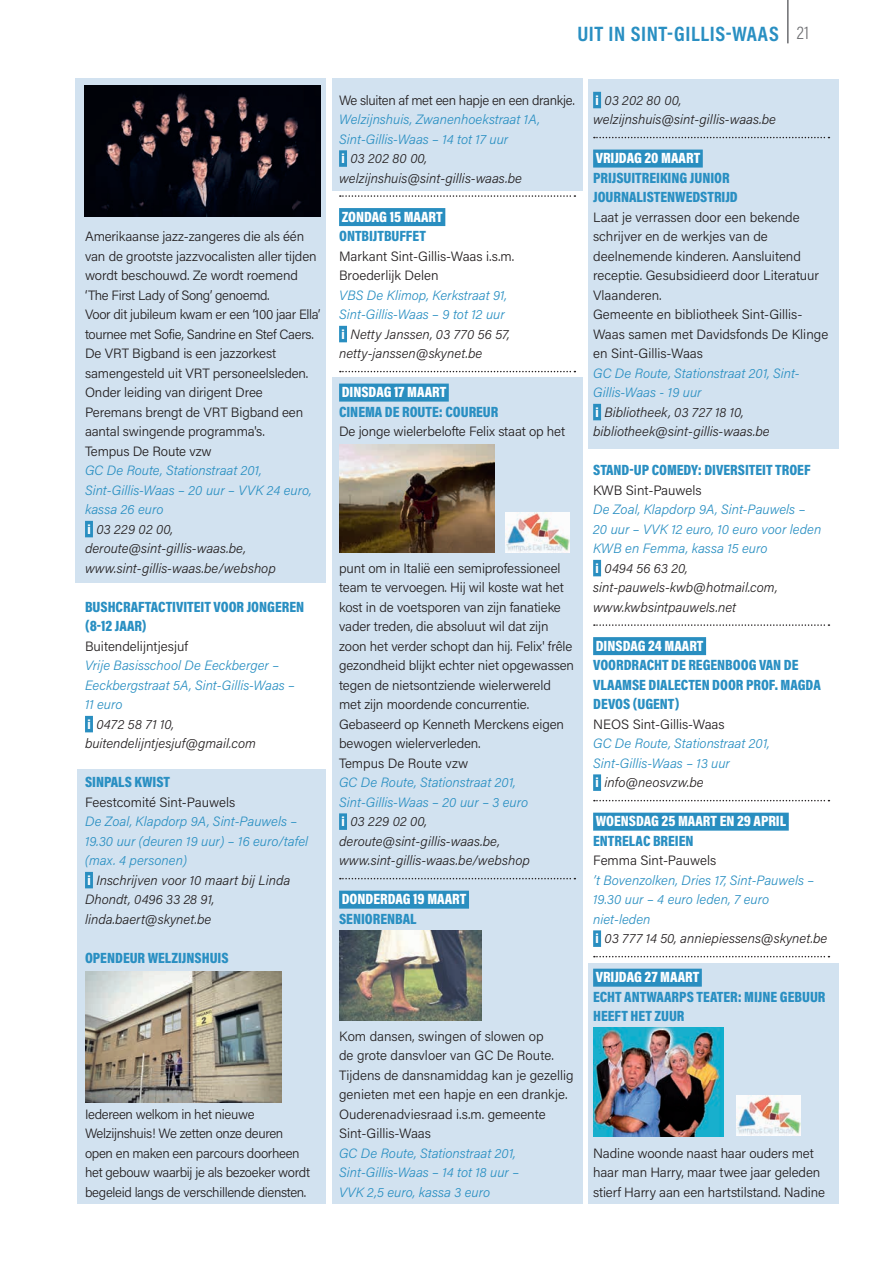
<style>
.page{position:relative;width:893px;height:1263px;background:#fff}
.page>*{position:absolute;margin:0;border:0;box-sizing:border-box;transform-origin:0 0}
.Tussen_titel{font:700 21px "Acumin Pro Cond";letter-spacing:.03em;color:#298fc2}
.activiteiten{font:900 15px/19.5px "Acumin Pro Cond";color:#298fc2}
.Tekst{font:900 15px "Acumin Pro Cond";color:#fff}
.Tekst-2{font:900 15px/19.5px "Acumin Pro Cond";color:#298fc2}
.Tekst-3{font:300 13.5px/19.5px "Acumin Pro";letter-spacing:-.01em;color:#231f20}
.Tekst-4{font:italic 300 13.5px/19.5px "Acumin Pro";color:#298fc2}
.Tekst-5{font:italic 300 13.5px/19.5px "Acumin Pro";color:#231f20}
.s1{font-weight:300;font-size:18px;color:#6c6d70}
.s2{font-family:"Acumin Pro Cond";font-weight:900;font-style:normal;color:#fff}
</style>
<div class="page">
<hr style="left:787px;top:0;width:2px;height:43px;background:#6c6d70">
<div style="left:76px;top:79px;width:250px;height:504px;background:#d2e2f0"></div>
<div style="left:78px;top:769px;width:248px;height:434px;background:#d2e2f0"></div>
<div style="left:332px;top:79px;width:250px;height:112px;background:#d2e2f0"></div>
<div style="left:588px;top:79px;width:250px;height:370px;background:#d2e2f0"></div>
<div style="left:588px;top:963px;width:250px;height:240px;background:#d2e2f0"></div>
<div style="left:332px;top:377px;width:250px;height:826px;background:#d2e2f0"></div>
<div style="left:85px;top:521px;width:8px;height:16px;background:#298ec0"></div>
<div style="left:85px;top:716px;width:8px;height:16px;background:#298ec0"></div>
<div style="left:85px;top:872px;width:8px;height:16px;background:#298ec0"></div>
<div style="left:339px;top:150px;width:8px;height:17px;background:#298ec0"></div>
<svg style="left:340px;top:195px;width:235px;height:2px"></svg>
<div style="left:339px;top:208px;width:106px;height:18px;background:#298ec0"></div>
<div style="left:339px;top:326px;width:8px;height:16px;background:#298ec0"></div>
<svg style="left:340px;top:371px;width:235px;height:1px"></svg>
<div style="left:339px;top:384px;width:110px;height:18px;background:#298ec0"></div>
<div style="left:339px;top:813px;width:8px;height:17px;background:#298ec0"></div>
<svg style="left:340px;top:878px;width:235px;height:1px"></svg>
<div style="left:339px;top:891px;width:130px;height:18px;background:#298ec0"></div>
<div style="left:593px;top:92px;width:8px;height:16px;background:#298ec0"></div>
<svg style="left:594px;top:137px;width:235px;height:1px"></svg>
<div style="left:593px;top:150px;width:110px;height:18px;background:#298ec0"></div>
<div style="left:593px;top:404px;width:8px;height:16px;background:#298ec0"></div>
<div style="left:593px;top:560px;width:8px;height:16px;background:#298ec0"></div>
<svg style="left:594px;top:624px;width:235px;height:2px"></svg>
<div style="left:593px;top:637px;width:113px;height:18px;background:#298ec0"></div>
<svg style="left:594px;top:800px;width:235px;height:1px"></svg>
<div style="left:593px;top:774px;width:8px;height:17px;background:#298ec0"></div>
<div style="left:593px;top:813px;width:196px;height:18px;background:#298ec0"></div>
<svg style="left:594px;top:956px;width:235px;height:1px"></svg>
<div style="left:593px;top:930px;width:8px;height:17px;background:#298ec0"></div>
<div style="left:593px;top:969px;width:109px;height:18px;background:#298ec0"></div>
<img style="left:505px;top:513px;width:64px;height:40px">
<img style="left:85px;top:971px;width:196px;height:131px">
<img style="left:339px;top:444px;width:156px;height:109px">
<img style="left:737px;top:1095px;width:64px;height:40px">
<img style="left:339px;top:931px;width:143px;height:89px">
<img style="left:593px;top:1027px;width:131px;height:109px">
<img style="left:85px;top:86px;width:236px;height:131px">
<p class="Tussen_titel" style="left:577px;top:20px;width:233px">UIT IN SINT-GILLIS-WAAS <span class="s1">21</span></p>
<p class="Tekst-3" style="left:85px;top:226px;width:233px">Amerikaanse jazz-zangeres die als één van de grootste jazzvocalisten aller tijden wordt beschouwd. Ze wordt roemend ‘The First Lady of Song’ genoemd.</p>
<p class="Tekst-3" style="left:85px;top:304px;width:237px">Voor dit jubileum kwam er een ‘100 jaar Ella’ tournee met Sofie, Sandrine en Stef Caers.</p>
<p class="Tekst-3" style="left:85px;top:343px;width:225px">De VRT Bigband is een jazzorkest samengesteld uit VRT personeelsleden.<br>Onder leiding van dirigent Dree Peremans brengt de VRT Bigband een aantal swingende programma's.</p>
<p class="Tekst-3" style="left:85px;top:441px;width:128px">Tempus De Route vzw</p>
<p class="Tekst-4" style="left:85px;top:460px;width:228px">GC De Route, Stationstraat 201,<br>Sint-Gillis-Waas – 20 uur – VVK 24 euro, kassa 26 euro</p>
<p class="Tekst-5" style="left:85px;top:519px;width:192px"><span class="s2">i</span> 03 229 02 00, deroute@sint-gillis-waas.be, www.sint-gillis-waas.be/webshop</p>
<p class="Tekst-2" style="left:85px;top:596px;width:221px">BUSHCRAFTACTIVITEIT VOOR JONGEREN (8-12 JAAR)</p>
<p class="Tekst-3" style="left:85px;top:636px;width:105px">Buitendelijntjesjuf</p>
<p class="Tekst-4" style="left:85px;top:655px;width:212px">Vrije Basisschool De Eeckberger –<br>Eeckbergstraat 5A, Sint-Gillis-Waas –<br>11 euro</p>
<p class="Tekst-5" style="left:85px;top:714px;width:172px"><span class="s2">i</span> 0472 58 71 10, buitendelijntjesjuf@gmail.com</p>
<p class="Tekst-2" style="left:85px;top:772px;width:87px">SINPALS KWIST</p>
<p class="Tekst-3" style="left:85px;top:792px;width:152px">Feestcomité Sint-Pauwels</p>
<p class="Tekst-4" style="left:85px;top:811px;width:225px">De Zoal, Klapdorp 9A, Sint-Pauwels –<br>19.30 uur (deuren 19 uur) – 16 euro/tafel (max. 4 personen)</p>
<p class="Tekst-5" style="left:85px;top:870px;width:207px"><span class="s2">i</span> Inschrijven voor 10 maart bij Linda<br>Dhondt, 0496 33 28 91, linda.baert@skynet.be</p>
<p class="Tekst-2" style="left:85px;top:947px;width:145px">OPENDEUR WELZIJNSHUIS</p>
<p class="Tekst-3" style="left:85px;top:1104px;width:227px">Iedereen welkom in het nieuwe Welzijnshuis! We zetten onze deuren open en maken een parcours doorheen het gebouw waarbij je als bezoeker wordt begeleid langs de verschillende diensten.</p>
<p class="Tekst-3" style="left:339px;top:90px;width:237px">We sluiten af met een hapje en een drankje.</p>
<p class="Tekst-4" style="left:339px;top:109px;width:202px">Welzijnshuis, Zwanenhoekstraat 1A,<br>Sint-Gillis-Waas – 14 tot 17 uur</p>
<p class="Tekst-5" style="left:339px;top:148px;width:184px"><span class="s2">i</span> 03 202 80 00, welzijnshuis@sint-gillis-waas.be</p>
<p class="Tekst" style="left:342px;top:207px;width:103px">ZONDAG 15 MAART</p>
<p class="activiteiten" style="left:339px;top:226px;width:88px">ONTBIJTBUFFET</p>
<p class="Tekst-3" style="left:339px;top:246px;width:177px">Markant Sint-Gillis-Waas i.s.m.<br>Broederlijk Delen</p>
<p class="Tekst-4" style="left:339px;top:285px;width:169px">VBS De Klimop, Kerkstraat 91,<br>Sint-Gillis-Waas – 9 tot 12 uur</p>
<p class="Tekst-5" style="left:339px;top:324px;width:172px"><span class="s2">i</span> Netty Janssen, 03 770 56 57, netty-janssen@skynet.be</p>
<p class="Tekst" style="left:342px;top:382px;width:106px">DINSDAG 17 MAART</p>
<p class="activiteiten" style="left:339px;top:401px;width:161px">CINEMA DE ROUTE: COUREUR</p>
<p class="Tekst-3" style="left:339px;top:421px;width:228px">De jonge wielerbelofte Felix staat op het</p>
<p class="Tekst-3" style="left:339px;top:558px;width:237px">punt om in Italië een semiprofessioneel team te vervoegen. Hij wil koste wat het kost in de voetsporen van zijn fanatieke vader treden, die absoluut wil dat zijn zoon het verder schopt dan hij. Felix' frêle gezondheid blijkt echter niet opgewassen tegen de nietsontziende wielerwereld met zijn moordende concurrentie.<br>Gebaseerd op Kenneth Merckens eigen bewogen wielerverleden.</p>
<p class="Tekst-3" style="left:339px;top:753px;width:131px">Tempus De Route vzw</p>
<p class="Tekst-4" style="left:339px;top:772px;width:191px">GC De Route, Stationstraat 201,<br>Sint-Gillis-Waas – 20 uur – 3 euro</p>
<p class="Tekst-5" style="left:339px;top:811px;width:192px"><span class="s2">i</span> 03 229 02 00, deroute@sint-gillis-waas.be, www.sint-gillis-waas.be/webshop</p>
<p class="Tekst" style="left:342px;top:889px;width:126px">DONDERDAG 19 MAART</p>
<p class="activiteiten" style="left:339px;top:908px;width:79px">SENIORENBAL</p>
<p class="Tekst-3" style="left:339px;top:1026px;width:236px">Kom dansen, swingen of slowen op<br>de grote dansvloer van GC De Route.<br>Tijdens de dansnamiddag kan je gezellig genieten met een hapje en een drankje.</p>
<p class="Tekst-3" style="left:339px;top:1104px;width:208px">Ouderenadviesraad i.s.m. gemeente<br>Sint-Gillis-Waas</p>
<p class="Tekst-4" style="left:339px;top:1143px;width:182px">GC De Route, Stationstraat 201,<br>Sint-Gillis-Waas – 14 tot 18 uur –<br>VVK 2,5 euro, kassa 3 euro</p>
<p class="Tekst-5" style="left:593px;top:90px;width:184px"><span class="s2">i</span> 03 202 80 00, welzijnshuis@sint-gillis-waas.be</p>
<p class="Tekst" style="left:596px;top:148px;width:106px">VRIJDAG 20 MAART</p>
<p class="activiteiten" style="left:593px;top:167px;width:146px">PRIJSUITREIKING JUNIOR<br>JOURNALISTENWEDSTRIJD</p>
<p class="Tekst-3" style="left:593px;top:207px;width:228px">Laat je verrassen door een bekende schrijver en de werkjes van de deelnemende kinderen. Aansluitend receptie. Gesubsidieerd door Literatuur<br>Vlaanderen.</p>
<p class="Tekst-3" style="left:593px;top:304px;width:237px">Gemeente en bibliotheek Sint-Gillis-<br>Waas samen met Davidsfonds De Klinge en Sint-Gillis-Waas</p>
<p class="Tekst-4" style="left:593px;top:363px;width:208px">GC De Route, Stationstraat 201, Sint-<br>Gillis-Waas - 19 uur</p>
<p class="Tekst-5" style="left:593px;top:402px;width:178px"><span class="s2">i</span> Bibliotheek, 03 727 18 10, bibliotheek@sint-gillis-waas.be</p>
<p class="Tekst-2" style="left:593px;top:460px;width:219px">STAND-UP COMEDY: DIVERSITEIT TROEF</p>
<p class="Tekst-3" style="left:593px;top:480px;width:110px">KWB Sint-Pauwels</p>
<p class="Tekst-4" style="left:593px;top:499px;width:230px">De Zoal, Klapdorp 9A, Sint-Pauwels –<br>20 uur – VVK 12 euro, 10 euro voor leden<br>KWB en Femma, kassa 15 euro</p>
<p class="Tekst-5" style="left:593px;top:558px;width:186px"><span class="s2">i</span> 0494 56 63 20, sint-pauwels-kwb@hotmail.com, www.kwbsintpauwels.net</p>
<p class="Tekst" style="left:596px;top:636px;width:109px">DINSDAG 24 MAART</p>
<p class="activiteiten" style="left:593px;top:655px;width:229px">VOORDRACHT DE REGENBOOG VAN DE<br>VLAAMSE DIALECTEN DOOR PROF. MAGDA<br>DEVOS (UGENT)</p>
<p class="Tekst-3" style="left:593px;top:714px;width:133px">NEOS Sint-Gillis-Waas</p>
<p class="Tekst-4" style="left:593px;top:733px;width:178px">GC De Route, Stationstraat 201,<br>Sint-Gillis-Waas – 13 uur</p>
<p class="Tekst-5" style="left:595px;top:772px;width:110px"><span class="s2">i</span> info@neosvzw.be</p>
<p class="Tekst" style="left:596px;top:811px;width:192px">WOENSDAG 25 MAART EN 29 APRIL</p>
<p class="activiteiten" style="left:593px;top:830px;width:102px">ENTRELAC BREIEN</p>
<p class="Tekst-3" style="left:593px;top:850px;width:125px">Femma Sint-Pauwels</p>
<p class="Tekst-4" style="left:593px;top:870px;width:223px">’t Bovenzolken, Dries 17, Sint-Pauwels –<br>19.30 uur – 4 euro leden, 7 euro niet-leden</p>
<p class="Tekst-5" style="left:595px;top:928px;width:233px"><span class="s2">i</span> 03 777 14 50, anniepiessens@skynet.be</p>
<p class="Tekst" style="left:596px;top:967px;width:105px">VRIJDAG 27 MAART</p>
<p class="activiteiten" style="left:593px;top:986px;width:234px">ECHT ANTWAARPS TEATER: MIJNE GEBUUR<br>HEEFT HET ZUUR</p>
<p class="Tekst-3" style="left:593px;top:1143px;width:233px">Nadine woonde naast haar ouders met haar man Harry, maar twee jaar geleden stierf Harry aan een hartstilstand. Nadine</p>
</div>
